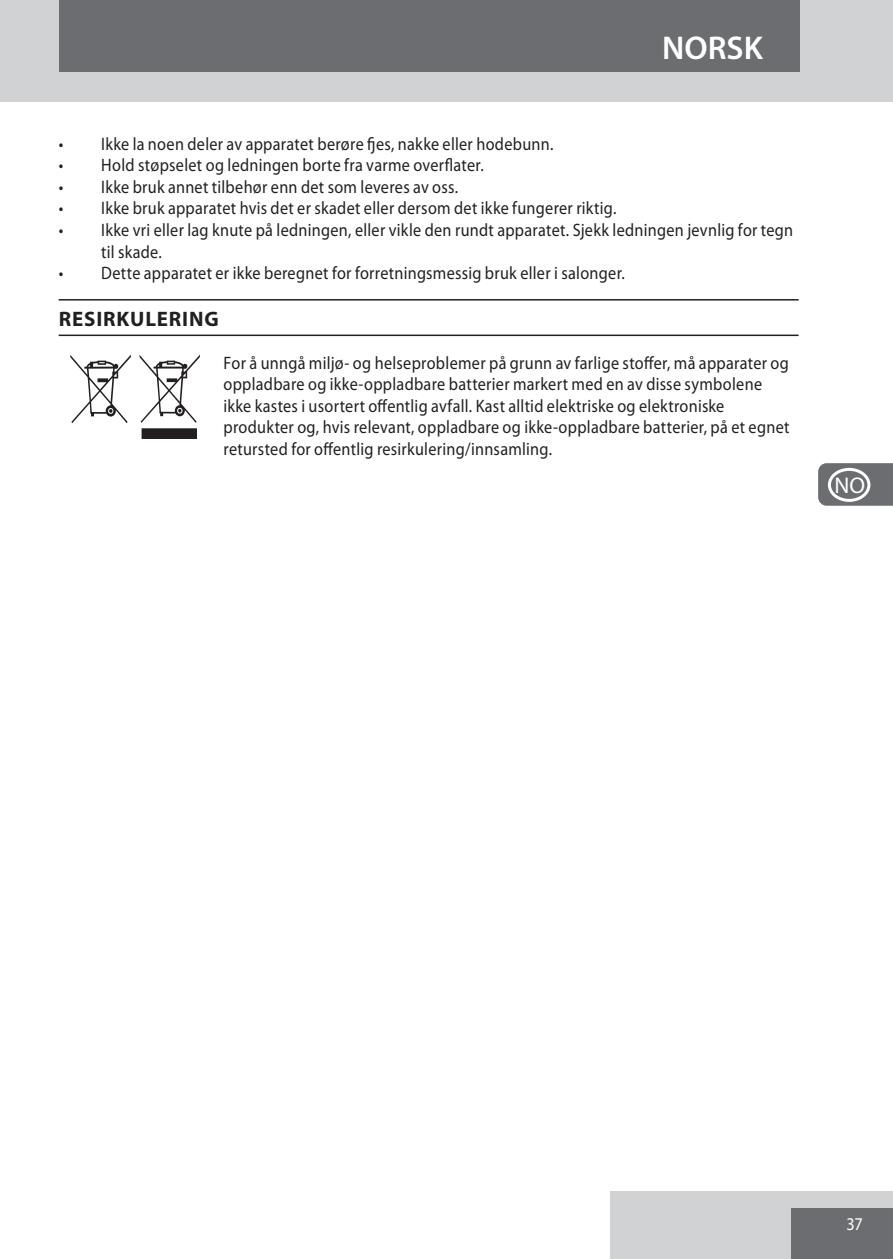
<style>
.page{position:relative;width:893px;height:1259px;background:#fff}
.page>*{position:absolute;margin:0;border:0;box-sizing:border-box;transform-origin:0 0}
.default{font:120px "Myriad Mine";color:#231f20;scale:.9 1}
.t1{font:600 33px "Myriad Pro";color:#fff}
.t2{font:22.8px "Myriad Pro";color:#fff}
.heading{font:700 21px "Myriad Pro";letter-spacing:.04em;color:#231f20}
.default-2{font:18px/21.6px "Myriad Pro";letter-spacing:.02em;color:#231f20;scale:.9 1}
.t3{font:18px "Myriad Pro";color:#fff;scale:.9 1}
</style>
<div class="page">
<div style="left:611px;top:1191px;width:282px;height:68px;background:#d1d2d4"></div>
<div style="left:791px;top:1208px;width:102px;height:51px;background:#6c6d70"></div>
<div style="left:0;top:0;width:893px;height:102px;background:#d1d2d4"></div>
<div style="left:59px;top:0;width:740px;height:72px;background:#6c6d70"></div>
<hr style="left:59px;top:299px;width:740px;height:1px;background:#231f20">
<hr style="left:59px;top:334px;width:740px;height:2px;background:#231f20">
<svg style="left:818px;top:463px;width:75px;height:43px"></svg>
<div style="left:828px;top:128px;width:42px;height:34px;border:3px solid #fff;border-radius:50%"></div>
<div style="left:828px;top:170px;width:42px;height:34px;border:3px solid #fff;border-radius:50%"></div>
<div style="left:828px;top:213px;width:42px;height:34px;border:3px solid #fff;border-radius:50%"></div>
<div style="left:828px;top:255px;width:42px;height:34px;border:3px solid #fff;border-radius:50%"></div>
<div style="left:828px;top:298px;width:42px;height:34px;border:3px solid #fff;border-radius:50%"></div>
<div style="left:828px;top:340px;width:42px;height:34px;border:3px solid #fff;border-radius:50%"></div>
<div style="left:828px;top:383px;width:42px;height:34px;border:3px solid #fff;border-radius:50%"></div>
<div style="left:828px;top:425px;width:42px;height:34px;border:3px solid #fff;border-radius:50%"></div>
<div style="left:828px;top:468px;width:42px;height:34px;border:3px solid #fff;border-radius:50%"></div>
<div style="left:828px;top:510px;width:42px;height:34px;border:3px solid #fff;border-radius:50%"></div>
<div style="left:828px;top:553px;width:42px;height:34px;border:3px solid #fff;border-radius:50%"></div>
<div style="left:828px;top:595px;width:42px;height:34px;border:3px solid #fff;border-radius:50%"></div>
<div style="left:828px;top:638px;width:42px;height:34px;border:3px solid #fff;border-radius:50%"></div>
<div style="left:828px;top:680px;width:42px;height:34px;border:3px solid #fff;border-radius:50%"></div>
<div style="left:828px;top:723px;width:42px;height:34px;border:3px solid #fff;border-radius:50%"></div>
<div style="left:828px;top:765px;width:42px;height:34px;border:3px solid #fff;border-radius:50%"></div>
<div style="left:828px;top:808px;width:42px;height:34px;border:3px solid #fff;border-radius:50%"></div>
<div style="left:828px;top:850px;width:42px;height:34px;border:3px solid #fff;border-radius:50%"></div>
<div style="left:828px;top:893px;width:42px;height:34px;border:3px solid #fff;border-radius:50%"></div>
<div style="left:828px;top:935px;width:42px;height:34px;border:3px solid #fff;border-radius:50%"></div>
<div style="left:828px;top:978px;width:42px;height:34px;border:3px solid #fff;border-radius:50%"></div>
<div style="left:828px;top:1020px;width:42px;height:34px;border:3px solid #fff;border-radius:50%"></div>
<div style="left:828px;top:1063px;width:42px;height:34px;border:3px solid #fff;border-radius:50%"></div>
<div style="left:828px;top:1106px;width:42px;height:34px;border:3px solid #fff;border-radius:50%"></div>
<div style="left:828px;top:1148px;width:42px;height:34px;border:3px solid #fff;border-radius:50%"></div>
<p class="t1" style="left:662px;top:27px;width:102px">NORSK</p>
<p class="default-2" style="left:59px;top:132px;width:551px">• Ikke la noen deler av apparatet berøre fjes, nakke eller hodebunn.</p>
<p class="default-2" style="left:59px;top:154px;width:474px">• Hold støpselet og ledningen borte fra varme overflater.</p>
<p class="default-2" style="left:59px;top:176px;width:445px">• Ikke bruk annet tilbehør enn det som leveres av oss.</p>
<p class="default-2" style="left:59px;top:197px;width:621px">• Ikke bruk apparatet hvis det er skadet eller dersom det ikke fungerer riktig.</p>
<p class="default-2" style="left:101px;top:219px;width:770px;text-indent:-43px">• Ikke vri eller lag knute på ledningen, eller vikle den rundt apparatet. Sjekk ledningen jevnlig for tegn til skade.</p>
<p class="default-2" style="left:59px;top:262px;width:631px">• Dette apparatet er ikke beregnet for forretningsmessig bruk eller i salonger.</p>
<p class="heading" style="left:59px;top:305px;width:161px">RESIRKULERING</p>
<p class="default" style="left:70px;top:338px;width:151px">W</p>
<p class="default-2" style="left:223px;top:351px;width:631px">For å unngå miljø- og helseproblemer på grunn av farlige stoffer, må apparater og oppladbare og ikke-oppladbare batterier markert med en av disse symbolene ikke kastes i usortert offentlig avfall. Kast alltid elektriske og elektroniske produkter og, hvis relevant, oppladbare og ikke-oppladbare batterier, på et egnet retursted for offentlig resirkulering/innsamling.</p>
<p class="t2" style="left:835px;top:471px;width:32px">NO</p>
<p class="t3" style="left:846px;top:1212px;width:20px">37</p>
</div>
